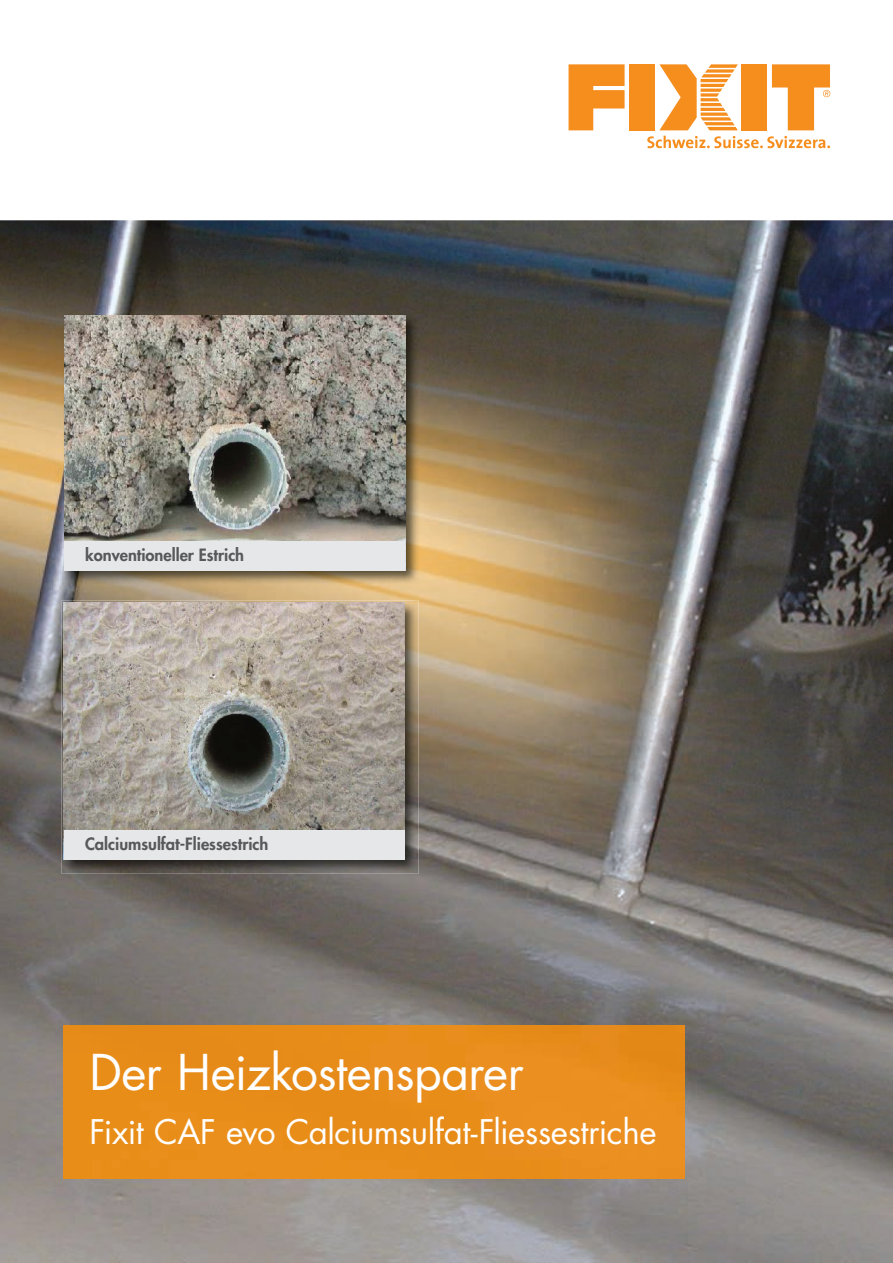
<style>
.page{position:relative;width:893px;height:1263px;background:#fff}
.page>*{position:absolute;margin:0;border:0;box-sizing:border-box;transform-origin:0 0}
.t1{font:48px "Futura Std";letter-spacing:-.015em;color:#fff}
.t2{font:33px "Futura Std";letter-spacing:-.015em;color:#fff}
.t3{font:800 16.5px "Futura Std";color:#57585a}
</style>
<div class="page">
<img style="left:0;top:220px;width:893px;height:1043px">
<img style="left:62px;top:313px;width:358px;height:272px">
<img style="left:64px;top:315px;width:341px;height:226px">
<img style="left:62px;top:600px;width:357px;height:274px">
<img style="left:64px;top:603px;width:341px;height:257px">
<div style="left:64px;top:541px;width:341px;height:30px;background:#e6e7e9"></div>
<div style="left:64px;top:830px;width:340px;height:30px;background:#e6e7e9"></div>
<svg style="left:569px;top:64px;width:56px;height:66px"></svg>
<div style="left:630px;top:64px;width:25px;height:66px;background:#f68e1e"></div>
<div style="left:741px;top:64px;width:26px;height:66px;background:#f68e1e"></div>
<svg style="left:772px;top:64px;width:58px;height:66px"></svg>
<svg style="left:659px;top:64px;width:79px;height:66px"></svg>
<svg style="left:647px;top:136px;width:183px;height:12px"></svg>
<div style="left:64px;top:1025px;width:621px;height:153px;background:#e98d19"></div>
<p class="t3" style="left:85px;top:544px;width:161px">konventioneller Estrich</p>
<p class="t3" style="left:85px;top:833px;width:185px">Calciumsulfat-Fliessestrich</p>
<h1 class="t1" style="left:89px;top:1042px;width:436px">Der Heizkostensparer</h1>
<h2 class="t2" style="left:89px;top:1111px;width:569px">Fixit CAF evo Calciumsulfat-Fliessestriche</h2>
</div>
